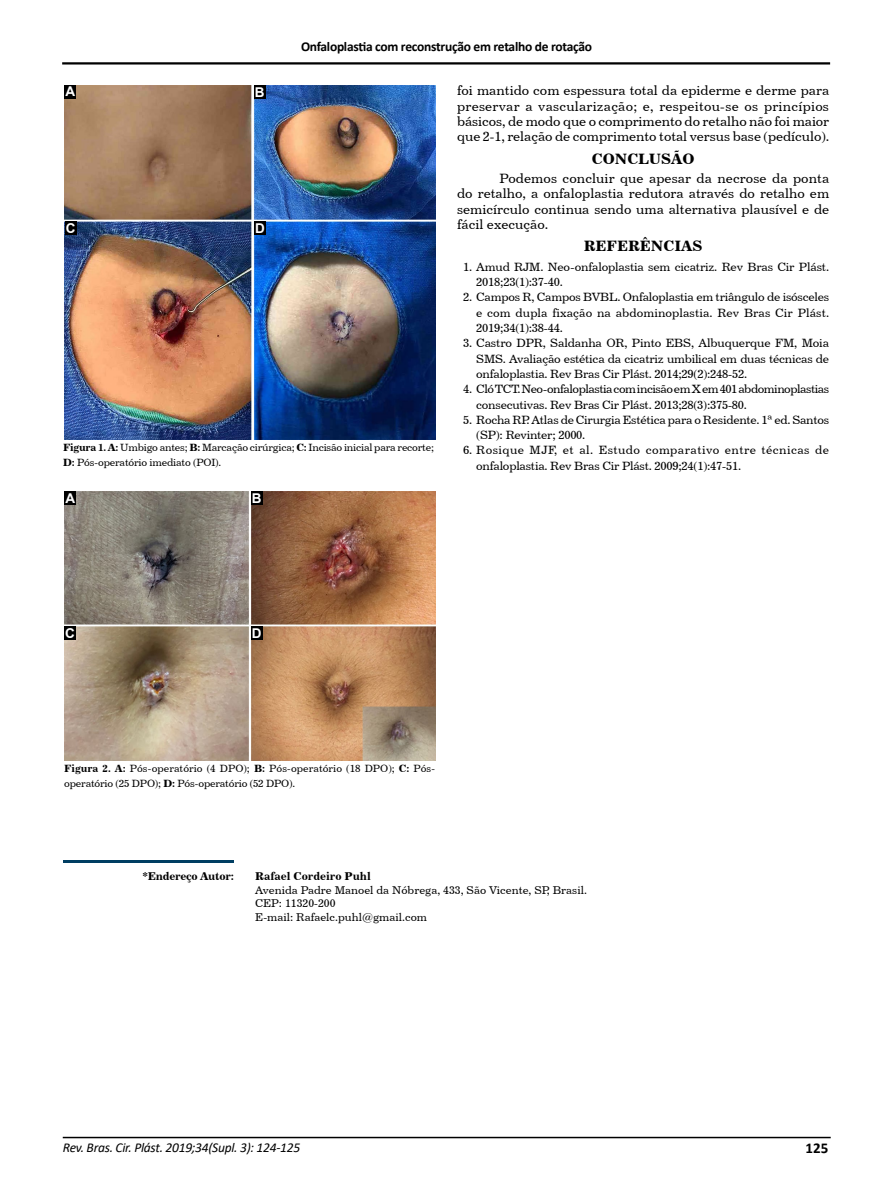
<style>
.page{position:relative;width:893px;height:1191px;background:#fff}
.page>*{position:absolute;margin:0;border:0;box-sizing:border-box;transform-origin:0 0}
.t1{font:15px "Century 731 BT Bold A";color:#000}
.t2{font:700 15px "Calibri";color:#000}
.t3{font:13.5px/15.3px "Century 731 BT Roman A";color:#000;text-align:justify}
.t4{font:700 13.5px "Calibri";letter-spacing:-.02em;color:#000}
.t5{font:italic 13.5px "Calibri";letter-spacing:-.02em;color:#000}
.t6{font:700 13.5px "Arial";color:#fff}
.t7{font:12px/15.3px "Century 731 BT Roman A";letter-spacing:-.02em;color:#000}
.t8{font:12px/15.3px "Century 731 BT Roman A";letter-spacing:-.04em;color:#000}
.t9{font:12px/15.3px "Century 731 BT Roman A";letter-spacing:.035em;color:#000}
.t10{font:11.25px/13.5px "Century 731 BT Roman A";color:#000101}
.t11{font:11.25px "Century 731 BT Bold A";color:#000101}
.t12{font:11.25px "Century 731 BT Bold A";letter-spacing:-.02em;color:#000}
.t13{font:10.5px/15.3px "Century 731 BT Roman A";color:#000}
.t14{font:10.5px/15.3px "Century 731 BT Roman A";letter-spacing:-.02em;color:#000}
.s1{font-family:"Century 731 BT Bold A"}
</style>
<div class="page">
<hr style="left:63px;top:1136px;width:768px;height:2px;background:#000">
<hr style="left:62px;top:62px;width:768px;height:3px;background:#000">
<hr style="left:64px;top:860px;width:170px;height:2px;background:#003e62">
<img style="left:64px;top:85px;width:371px;height:354px">
<div style="left:64px;top:85px;width:12px;height:13px;background:#000"></div>
<div style="left:254px;top:85px;width:11px;height:13px;background:#000"></div>
<div style="left:65px;top:222px;width:11px;height:13px;background:#000"></div>
<div style="left:254px;top:222px;width:12px;height:13px;background:#000"></div>
<img style="left:64px;top:491px;width:371px;height:269px">
<div style="left:64px;top:491px;width:12px;height:13px;background:#000"></div>
<div style="left:251px;top:491px;width:11px;height:13px;background:#000"></div>
<div style="left:64px;top:626px;width:12px;height:13px;background:#000"></div>
<div style="left:251px;top:626px;width:11px;height:13px;background:#000"></div>
<p class="t4" style="left:301px;top:37px;width:293px">Onfaloplastia com reconstrução em retalho de rotação</p>
<p class="t6" style="left:66px;top:82px;width:11px">A</p>
<p class="t6" style="left:255px;top:82px;width:11px">B</p>
<p class="t6" style="left:66px;top:219px;width:11px">C</p>
<p class="t6" style="left:255px;top:219px;width:11px">D</p>
<p class="t14" style="left:63px;top:439px;width:372px"><span class="s1">Figura 1. A:</span> Umbigo antes; <span class="s1">B:</span> Marcação cirúrgica; <span class="s1">C:</span> Incisão inicial para recorte;<br><span class="s1">D:</span> Pós-operatório imediato (POI).</p>
<p class="t6" style="left:65px;top:488px;width:11px">A</p>
<p class="t6" style="left:252px;top:488px;width:11px">B</p>
<p class="t3" style="left:457px;top:83px;width:374px">foi mantido com espessura total da epiderme e derme para preservar a vascularização; e, respeitou-se os princípios básicos, de modo que o comprimento do retalho não foi maior que 2-1, relação de comprimento total versus base (pedículo).</p>
<p class="t1" style="left:592px;top:149px;width:104px">CONCLUSÃO</p>
<p class="t3" style="left:457px;top:170px;width:374px;text-indent:43px">Podemos concluir que apesar da necrose da ponta do retalho, a onfaloplastia redutora através do retalho em semicírculo continua sendo uma alternativa plausível e de fácil execução.</p>
<p class="t1" style="left:584px;top:237px;width:120px">REFERÊNCIAS</p>
<p class="t7" style="left:476px;top:259px;width:354px;text-indent:-13px">1. Amud RJM. Neo-onfaloplastia sem cicatriz. Rev Bras Cir Plást.<br>2018;23(1):37-40.</p>
<p class="t7" style="left:476px;top:289px;width:354px;text-align:justify;text-indent:-13px">2. Campos R, Campos BVBL. Onfaloplastia em triângulo de isósceles e com dupla fixação na abdominoplastia. Rev Bras Cir Plást.<br>2019;34(1):38-44.</p>
<p class="t7" style="left:476px;top:335px;width:354px;text-align:justify;text-indent:-13px">3. Castro DPR, Saldanha OR, Pinto EBS, Albuquerque FM, Moia SMS. Avaliação estética da cicatriz umbilical em duas técnicas de onfaloplastia. Rev Bras Cir Plást. 2014;29(2):248-52.</p>
<p class="t8" style="left:476px;top:381px;width:355px;text-indent:-13px">4. Cló TCT. Neo-onfaloplastia com incisão em X em 401 abdominoplastias consecutivas. Rev Bras Cir Plást. 2013;28(3):375-80.</p>
<p class="t7" style="left:476px;top:412px;width:355px;text-indent:-13px">5. Rocha RP. Atlas de Cirurgia Estética para o Residente. 1ª ed. Santos (SP): Revinter; 2000.</p>
<p class="t9" style="left:476px;top:442px;width:354px;text-indent:-13px">6. Rosique MJF, et al. Estudo comparativo entre técnicas de onfaloplastia. Rev Bras Cir Plást. 2009;24(1):47-51.</p>
<p class="t6" style="left:65px;top:623px;width:11px">C</p>
<p class="t6" style="left:252px;top:623px;width:11px">D</p>
<p class="t13" style="left:64px;top:760px;width:372px"><span class="s1">Figura 2. A:</span> Pós-operatório (4 DPO); <span class="s1">B:</span> Pós-operatório (18 DPO); <span class="s1">C:</span> Pós&shy;operatório (25 DPO); <span class="s1">D:</span> Pós-operatório (52 DPO).</p>
<p class="t12" style="left:142px;top:869px;width:93px">*Endereço Autor:</p>
<p class="t11" style="left:255px;top:869px;width:117px">Rafael Cordeiro Puhl</p>
<p class="t10" style="left:255px;top:882px;width:333px">Avenida Padre Manoel da Nóbrega, 433, São Vicente, SP, Brasil.<br>CEP: 11320-200<br>E-mail: Rafaelc.puhl@gmail.com</p>
<p class="t5" style="left:63px;top:1137px;width:239px">Rev. Bras. Cir. Plást. 2019;34(Supl. 3): 124-125</p>
<p class="t2" style="left:806px;top:1137px;width:24px">125</p>
</div>
